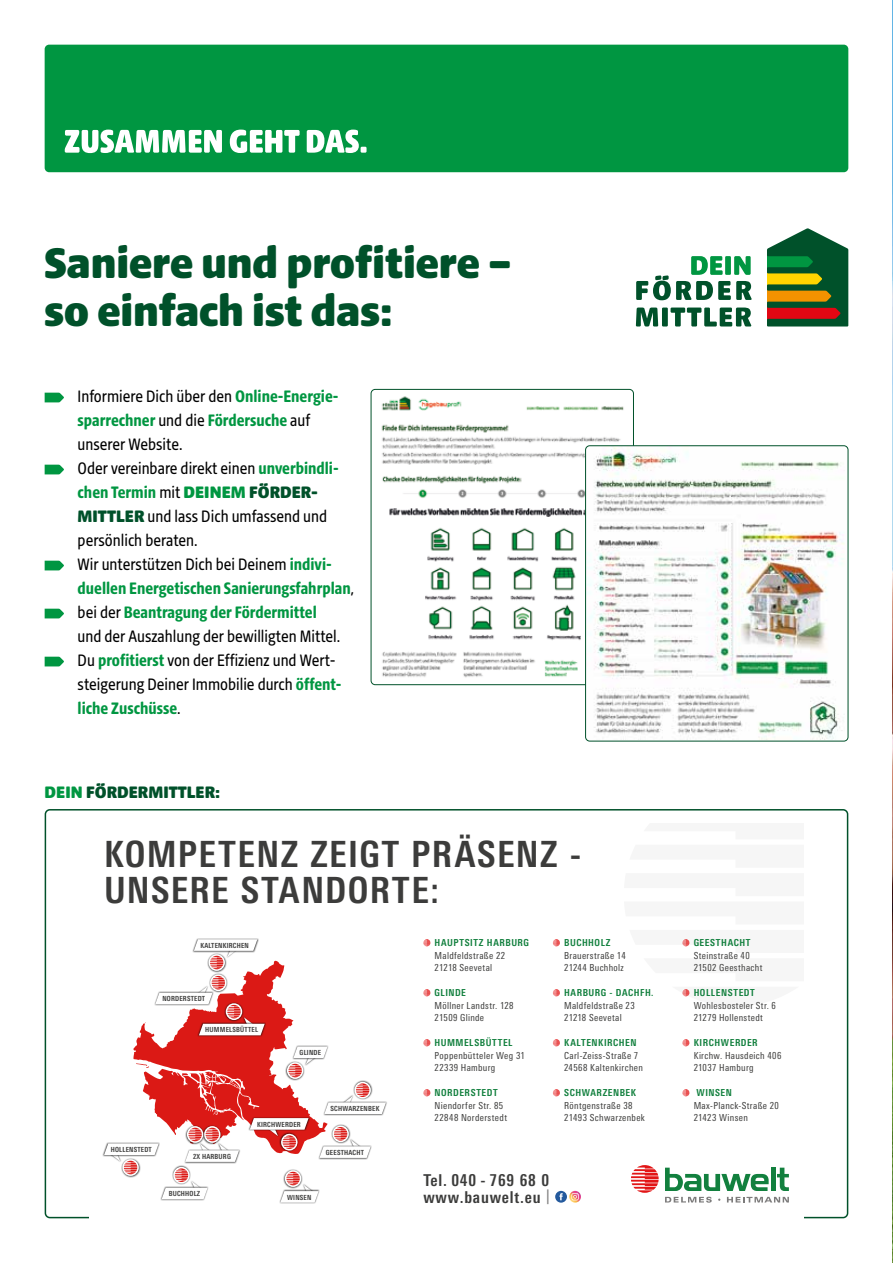
<style>
.page{position:relative;width:893px;height:1263px;background:#fff}
.page>*{position:absolute;margin:0;border:0;box-sizing:border-box;transform-origin:0 0}
.t1{font:900 46.5px/48.4px "Hagebau";color:#00512a}
.t2{font:700 condensed 36.15px/36.2px "Univers Next Pro";letter-spacing:.035em;color:#3c3c3b}
.t3{font:18px/24px "Hagebau Condensed";color:#000}
.t4{font:900 18px "Hagebau";color:#00512a}
.t5{font:700 condensed 16.35px/16.5px "Univers Next Pro";letter-spacing:.05em;color:#3c3c3b}
.t6{font:condensed 9.6px/12.5px "Univers Next Pro";letter-spacing:.035em;color:#3c3c3b}
.t7{font:700 condensed 9.6px "Univers Next Pro";letter-spacing:.055em;color:#12803e}
.t8{font:700 condensed 7.05px "Univers Next Pro";letter-spacing:.02em;color:#3c3c3b}
.s1{font-weight:700;color:#009641}
.s2{font-family:"Hagebau";font-weight:900;color:#009641}
.s3{font-family:"Hagebau";font-weight:900;color:#00512a}
.s4{color:#009641}
.s5{font-weight:400;font-size:14.7px;color:#7c7b7b}
</style>
<div class="page">
<svg style="left:636px;top:308px;width:22px;height:18px"></svg>
<div style="left:662px;top:308px;width:6px;height:18px;background:#00512a"></div>
<svg style="left:671px;top:308px;width:80px;height:18px"></svg>
<svg style="left:636px;top:256px;width:116px;height:44px"></svg>
<svg style="left:767px;top:228px;width:81px;height:98px;background:#596f39"></svg>
<img style="left:371px;top:389px;width:253px;height:296px">
<div style="left:371px;top:389px;width:263px;height:296px;border:1px solid #00512a;border-radius:4px"></div>
<img style="left:586px;top:446px;width:262px;height:295px">
<div style="left:585px;top:445px;width:263px;height:296px;border:1px solid #00512a;border-radius:4px"></div>
<div style="left:45px;top:45px;width:803px;height:127px;background:#009641;border-radius:4px"></div>
<svg style="left:65px;top:130px;width:157px;height:23px"></svg>
<svg style="left:230px;top:130px;width:70px;height:23px"></svg>
<svg style="left:307px;top:130px;width:60px;height:23px"></svg>
<svg style="left:45px;top:393px;width:19px;height:9px"></svg>
<svg style="left:45px;top:465px;width:19px;height:9px"></svg>
<svg style="left:45px;top:561px;width:19px;height:9px"></svg>
<svg style="left:45px;top:609px;width:19px;height:9px"></svg>
<svg style="left:45px;top:657px;width:19px;height:9px"></svg>
<svg style="left:102px;top:938px;width:687px;height:266px"></svg>
<h1 class="t1" style="left:45px;top:238px;width:469px">Saniere und profitiere – so einfach ist das:</h1>
<p class="t3" style="left:78px;top:385px;width:278px">Informiere Dich über den <span class="s1">Online-Energie&shy;sparrechner</span> und die <span class="s1">Fördersuche</span> auf unserer Website.<br>Oder vereinbare direkt einen <span class="s1">unverbindli&shy;chen Termin</span> mit <span class="s2">DEINEM</span> <span class="s3">FÖRDER-MITTLER</span> und lass Dich umfassend und persönlich beraten.<br>Wir unterstützen Dich bei Deinem <span class="s1">indivi&shy;duellen Energetischen Sanierungsfahrplan</span>, bei der <span class="s1">Beantragung der Fördermittel<br></span>und der Auszahlung der bewilligten Mittel.<br>Du <span class="s1">profitierst</span> von der Effizienz und Wert&shy;steigerung Deiner Immobilie durch <span class="s1">öffent&shy;liche Zuschüsse</span>.</p>
<p class="t4" style="left:45px;top:781px;width:177px"><span class="s4">DEIN</span> FÖRDERMITTLER:</p>
<h2 class="t2" style="left:104px;top:836px;width:479px">KOMPETENZ ZEIGT PRÄSENZ -<br>UNSERE STANDORTE:</h2>
<p class="t7" style="left:435px;top:937px;width:96px">HAUPTSITZ HARBURG</p>
<p class="t6" style="left:435px;top:949px;width:72px">Maldfeldstraße 22<br>21218 Seevetal</p>
<p class="t7" style="left:564px;top:937px;width:48px">BUCHHOLZ</p>
<p class="t6" style="left:564px;top:949px;width:63px">Brauerstraße 14<br>21244 Buchholz</p>
<p class="t8" style="left:200px;top:941px;width:50px">KALTENKIRCHEN</p>
<p class="t8" style="left:162px;top:994px;width:44px">NORDERSTEDT</p>
<p class="t8" style="left:205px;top:1025px;width:54px">HUMMELSBÜTTEL</p>
<p class="t8" style="left:300px;top:1048px;width:23px">GLINDE</p>
<p class="t8" style="left:111px;top:1145px;width:43px">HOLLENSTEDT</p>
<p class="t8" style="left:193px;top:1152px;width:39px">2X HARBURG</p>
<p class="t8" style="left:169px;top:1189px;width:33px">BUCHHOLZ</p>
<p class="t8" style="left:257px;top:1120px;width:45px">KIRCHWERDER</p>
<p class="t8" style="left:331px;top:1104px;width:50px">SCHWARZENBEK</p>
<p class="t8" style="left:326px;top:1148px;width:40px">GEESTHACHT</p>
<p class="t8" style="left:287px;top:1193px;width:26px">WINSEN</p>
<p class="t7" style="left:435px;top:987px;width:33px">GLINDE</p>
<p class="t6" style="left:435px;top:999px;width:80px">Möllner Landstr. 128<br>21509 Glinde</p>
<p class="t7" style="left:564px;top:987px;width:91px">HARBURG - DACHFH.</p>
<p class="t6" style="left:564px;top:999px;width:72px">Maldfeldstraße 23<br>21218 Seevetal</p>
<p class="t7" style="left:435px;top:1037px;width:79px">HUMMELSBÜTTEL</p>
<p class="t6" style="left:435px;top:1049px;width:92px">Poppenbütteler Weg 31<br>22339 Hamburg</p>
<p class="t7" style="left:564px;top:1037px;width:74px">KALTENKIRCHEN</p>
<p class="t6" style="left:564px;top:1049px;width:80px">Carl-Zeiss-Straße 7<br>24568 Kaltenkirchen</p>
<p class="t7" style="left:435px;top:1087px;width:65px">NORDERSTEDT</p>
<p class="t6" style="left:435px;top:1099px;width:74px">Niendorfer Str. 85<br>22848 Norderstedt</p>
<p class="t7" style="left:564px;top:1087px;width:73px">SCHWARZENBEK</p>
<p class="t6" style="left:564px;top:1099px;width:82px">Röntgenstraße 38<br>21493 Schwarzenbek</p>
<p class="t5" style="left:423px;top:1172px;width:128px">Tel. 040 - 769 68 0 www.bauwelt.eu <span class="s5">|</span></p>
<p class="t7" style="left:694px;top:937px;width:58px">GEESTHACHT</p>
<p class="t6" style="left:694px;top:949px;width:70px">Steinstraße 40<br>21502 Geesthacht</p>
<p class="t7" style="left:694px;top:987px;width:63px">HOLLENSTEDT</p>
<p class="t6" style="left:694px;top:999px;width:84px">Wohlesbosteler Str. 6<br>21279 Hollenstedt</p>
<p class="t7" style="left:694px;top:1037px;width:66px">KIRCHWERDER</p>
<p class="t6" style="left:694px;top:1049px;width:89px">Kirchw. Hausdeich 406<br>21037 Hamburg</p>
<p class="t7" style="left:696px;top:1087px;width:37px">WINSEN</p>
<p class="t6" style="left:694px;top:1099px;width:87px">Max-Planck-Straße 20<br>21423 Winsen</p>
</div>
